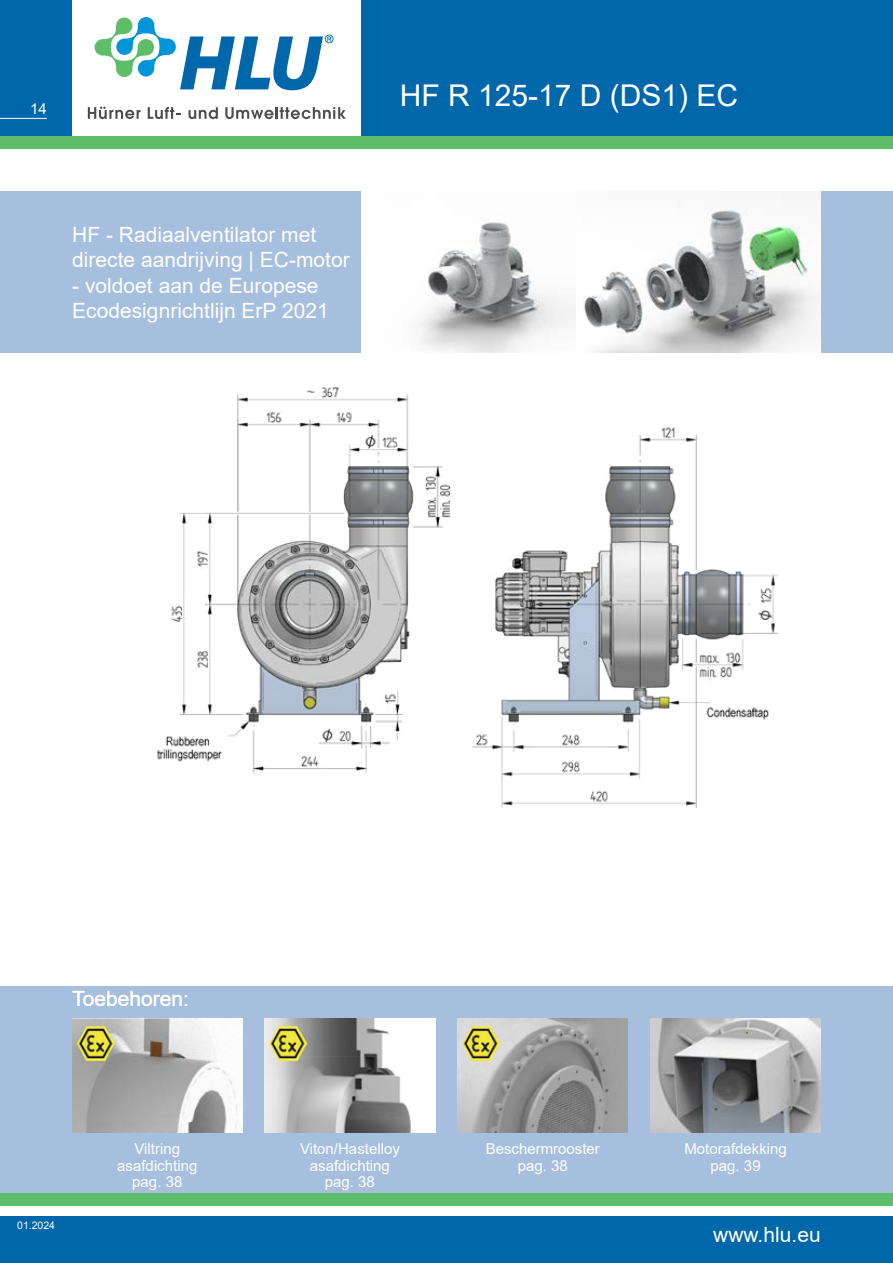
<style>
.page{position:relative;width:893px;height:1263px;background:#fff}
.page>*{position:absolute;margin:0;border:0;box-sizing:border-box;transform-origin:0 0}
.t1{font:30px "Arial";color:#fff}
.t2{font:21px/25.5px "Arial";color:#fff}
.t3{font:15px/16.5px "Arial";color:#fff;text-align:center}
.t4{font:10.5px "Arial";color:#fff}
</style>
<div class="page">
<div style="left:0;top:136px;width:893px;height:13px;background:#5ebd68"></div>
<div style="left:0;top:0;width:72px;height:136px;background:#0067aa"></div>
<hr style="left:0;top:118px;width:47px;height:1px;background:#fff">
<div style="left:0;top:1216px;width:893px;height:47px;background:#0067aa"></div>
<div style="left:361px;top:0;width:532px;height:136px;background:#0067aa"></div>
<img style="left:419px;top:207px;width:398px;height:146px">
<div style="left:821px;top:191px;width:72px;height:162px;background:#a7bfdf"></div>
<div style="left:0;top:191px;width:361px;height:162px;background:#a7bfdf"></div>
<svg style="left:0;top:986px;width:893px;height:207px;background:#a9b7c7"></svg>
<div style="left:0;top:1193px;width:893px;height:12px;background:#5ebd68"></div>
<svg style="left:88px;top:107px;width:53px;height:12px"></svg>
<svg style="left:148px;top:107px;width:33px;height:12px"></svg>
<svg style="left:188px;top:107px;width:30px;height:12px"></svg>
<svg style="left:225px;top:107px;width:121px;height:12px"></svg>
<svg style="left:95px;top:17px;width:239px;height:73px"></svg>
<img style="left:157px;top:387px;width:621px;height:421px">
<p class="t3" style="left:30px;top:100px;width:18px">14</p>
<p class="t2" style="left:72px;top:221px;width:279px">HF - Radiaalventilator met directe aandrijving | EC-motor</p>
<p class="t2" style="left:72px;top:272px;width:258px">- voldoet aan de Europese<br>Ecodesignrichtlijn ErP 2021</p>
<p class="t1" style="left:400px;top:75px;width:340px">HF R 125-17 D (DS1) EC</p>
<p class="t2" style="left:72px;top:985px;width:118px">Toebehoren:</p>
<p class="t4" style="left:17px;top:1218px;width:39px">01.2024</p>
<p class="t3" style="left:300px;top:1141px;width:101px">Viton/Hastelloy asafdichting pag. 38</p>
<p class="t3" style="left:117px;top:1141px;width:82px">Viltring asafdichting pag. 38</p>
<p class="t3" style="left:486px;top:1141px;width:116px">Beschermrooster pag. 38</p>
<p class="t3" style="left:684px;top:1141px;width:104px">Motorafdekking pag. 39</p>
<p class="t2" style="left:713px;top:1222px;width:109px">www.hlu.eu</p>
</div>
